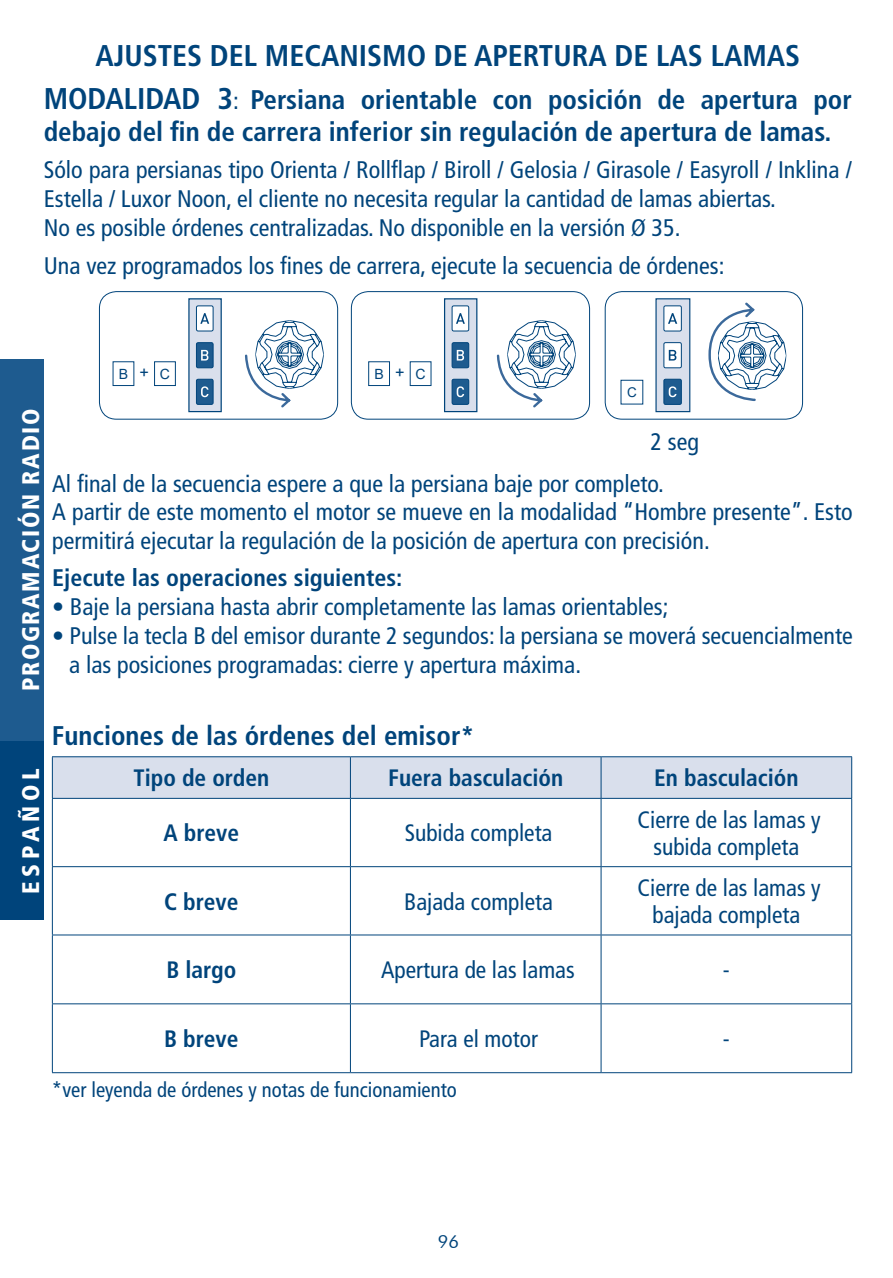
<style>
.page{position:relative;width:893px;height:1278px;background:#fff}
.page>*{position:absolute;margin:0;border:0;box-sizing:border-box;transform-origin:0 0}
.testo{font:700 condensed 30px "Frutiger LT Std";color:#00447b}
.TITOLO{font:700 condensed 27px/32.4px "Frutiger LT Std";color:#00447b}
.testo-2{font:700 condensed 27px "Frutiger LT Std";color:#00447b}
.testo-3{font:condensed 24px/28.8px "Frutiger LT Std";color:#00447b}
.testo-4{font:700 condensed 24px "Frutiger LT Std";color:#00447b}
.t1{font:900 condensed 24px "Frutiger LT Std";letter-spacing:.07em;color:#fff}
.t2{font:900 condensed 24px "Frutiger LT Std";letter-spacing:.2em;color:#fff}
.t3{font:condensed 23.7px/26.7px "Frutiger LT Std";color:#00447b;text-align:center}
.t4{font:700 condensed 23.7px "Frutiger LT Std";color:#00447b}
.testo-5{font:condensed 21px "Frutiger LT Std";color:#00447b}
.t5{font:18px "Futura BT";color:#00447b}
.t6{font:16.2px "Arial";color:#00447b}
.t7{font:14.1px "Arial";color:#00447b}
.t8{font:13.5px "Arial";color:#00447b}
.s1{font-size:30px}
.s2{font-weight:400;font-size:24px}
</style>
<div class="page">
<div style="left:53px;top:757px;width:798px;height:41px;background:#d9dfec"></div>
<hr style="left:52px;top:756px;width:298px;height:1px;background:#00447b">
<hr style="left:52px;top:757px;width:1px;height:41px;background:#00447b">
<hr style="left:350px;top:756px;width:251px;height:1px;background:#00447b">
<hr style="left:350px;top:757px;width:1px;height:41px;background:#00447b">
<hr style="left:601px;top:756px;width:251px;height:1px;background:#00447b">
<hr style="left:600px;top:757px;width:1px;height:41px;background:#00447b">
<hr style="left:851px;top:757px;width:1px;height:41px;background:#00447b">
<hr style="left:52px;top:798px;width:298px;height:1px;background:#00447b">
<hr style="left:350px;top:798px;width:251px;height:1px;background:#00447b">
<hr style="left:601px;top:798px;width:251px;height:1px;background:#00447b">
<hr style="left:52px;top:799px;width:1px;height:67px;background:#00447b">
<hr style="left:350px;top:799px;width:1px;height:67px;background:#00447b">
<hr style="left:600px;top:799px;width:1px;height:67px;background:#00447b">
<hr style="left:851px;top:799px;width:1px;height:67px;background:#00447b">
<hr style="left:52px;top:866px;width:298px;height:1px;background:#00447b">
<hr style="left:52px;top:867px;width:1px;height:68px;background:#00447b">
<hr style="left:350px;top:866px;width:251px;height:1px;background:#00447b">
<hr style="left:350px;top:867px;width:1px;height:68px;background:#00447b">
<hr style="left:601px;top:866px;width:251px;height:1px;background:#00447b">
<hr style="left:600px;top:867px;width:1px;height:68px;background:#00447b">
<hr style="left:851px;top:867px;width:1px;height:68px;background:#00447b">
<hr style="left:52px;top:934px;width:298px;height:1px;background:#00447b">
<hr style="left:52px;top:935px;width:1px;height:68px;background:#00447b">
<hr style="left:350px;top:934px;width:251px;height:1px;background:#00447b">
<hr style="left:350px;top:935px;width:1px;height:68px;background:#00447b">
<hr style="left:601px;top:934px;width:251px;height:1px;background:#00447b">
<hr style="left:600px;top:935px;width:1px;height:68px;background:#00447b">
<hr style="left:851px;top:935px;width:1px;height:68px;background:#00447b">
<hr style="left:52px;top:1003px;width:298px;height:1px;background:#00447b">
<hr style="left:52px;top:1004px;width:1px;height:68px;background:#00447b">
<hr style="left:350px;top:1003px;width:251px;height:1px;background:#00447b">
<hr style="left:350px;top:1004px;width:1px;height:68px;background:#00447b">
<hr style="left:601px;top:1003px;width:251px;height:1px;background:#00447b">
<hr style="left:600px;top:1004px;width:1px;height:68px;background:#00447b">
<hr style="left:851px;top:1004px;width:1px;height:68px;background:#00447b">
<hr style="left:52px;top:1072px;width:298px;height:1px;background:#00447b">
<hr style="left:350px;top:1072px;width:251px;height:1px;background:#00447b">
<hr style="left:601px;top:1072px;width:251px;height:1px;background:#00447b">
<svg style="left:245px;top:320px;width:79px;height:88px"></svg>
<div style="left:99px;top:291px;width:239px;height:129px;border:1px solid #00447b;border-radius:17px"></div>
<svg style="left:496px;top:320px;width:79px;height:88px"></svg>
<div style="left:351px;top:291px;width:239px;height:129px;border:1px solid #00447b;border-radius:17px"></div>
<div style="left:605px;top:291px;width:198px;height:129px;border:1px solid #00447b;border-radius:17px"></div>
<svg style="left:708px;top:302px;width:78px;height:99px"></svg>
<div style="left:188px;top:298px;width:34px;height:114px;background:#d9dfec;border:1px solid #00447b"></div>
<div style="left:196px;top:306px;width:17px;height:25px;background:#fff;border-radius:2px"></div>
<div style="left:196px;top:305px;width:17px;height:26px;border:1px solid #00447b;border-radius:2px"></div>
<div style="left:196px;top:343px;width:17px;height:25px;background:#1e5b8f;border-radius:2px"></div>
<div style="left:196px;top:342px;width:17px;height:26px;border:1px solid #00447b;border-radius:2px"></div>
<div style="left:196px;top:379px;width:17px;height:25px;background:#1e5b8f;border-radius:2px"></div>
<div style="left:196px;top:379px;width:17px;height:26px;border:1px solid #00447b;border-radius:2px"></div>
<svg style="left:200px;top:313px;width:9px;height:11px"></svg>
<svg style="left:201px;top:350px;width:7px;height:11px"></svg>
<svg style="left:201px;top:386px;width:7px;height:11px"></svg>
<div style="left:154px;top:361px;width:22px;height:25px;border:1px solid #00447b"></div>
<div style="left:444px;top:298px;width:33px;height:114px;background:#d9dfec;border:1px solid #00447b"></div>
<div style="left:452px;top:306px;width:17px;height:25px;background:#fff;border-radius:2px"></div>
<div style="left:451px;top:305px;width:18px;height:26px;border:1px solid #00447b;border-radius:2px"></div>
<div style="left:452px;top:343px;width:17px;height:25px;background:#1e5b8f;border-radius:2px"></div>
<div style="left:451px;top:342px;width:18px;height:26px;border:1px solid #00447b;border-radius:2px"></div>
<div style="left:452px;top:379px;width:17px;height:25px;background:#1e5b8f;border-radius:2px"></div>
<div style="left:451px;top:379px;width:18px;height:26px;border:1px solid #00447b;border-radius:2px"></div>
<svg style="left:456px;top:313px;width:9px;height:11px"></svg>
<svg style="left:457px;top:350px;width:7px;height:11px"></svg>
<svg style="left:457px;top:386px;width:7px;height:11px"></svg>
<div style="left:368px;top:361px;width:22px;height:25px;border:1px solid #00447b"></div>
<div style="left:655px;top:298px;width:35px;height:114px;background:#d9dfec;border:1px solid #00447b"></div>
<div style="left:664px;top:306px;width:17px;height:25px;background:#fff;border-radius:2px"></div>
<div style="left:663px;top:305px;width:18px;height:26px;border:1px solid #00447b;border-radius:2px"></div>
<div style="left:664px;top:343px;width:17px;height:25px;background:#fff;border-radius:2px"></div>
<div style="left:663px;top:342px;width:18px;height:26px;border:1px solid #00447b;border-radius:2px"></div>
<div style="left:664px;top:379px;width:17px;height:25px;background:#1e5b8f;border-radius:2px"></div>
<div style="left:663px;top:379px;width:18px;height:26px;border:1px solid #00447b;border-radius:2px"></div>
<svg style="left:668px;top:313px;width:9px;height:11px"></svg>
<svg style="left:669px;top:350px;width:7px;height:11px"></svg>
<svg style="left:668px;top:386px;width:8px;height:11px"></svg>
<div style="left:0;top:359px;width:44px;height:383px;background:#1e5b8f"></div>
<div style="left:0;top:742px;width:44px;height:178px;background:#00447b"></div>
<p class="testo" style="left:95px;top:38px;width:706px">AJUSTES DEL MECANISMO DE APERTURA DE LAS LAMAS</p>
<p class="TITOLO" style="left:44px;top:83px;width:809px"><span class="s1">MODALIDAD 3</span><span class="s2">:</span> Persiana orientable con posición de apertura por debajo del fin de carrera inferior sin regulación de apertura de lamas.</p>
<p class="testo-3" style="left:44px;top:156px;width:809px">Sólo para persianas tipo Orienta / Rollflap / Biroll / Gelosia / Girasole / Easyroll / Inklina /<br>Estella / Luxor Noon, el cliente no necesita regular la cantidad de lamas abiertas.</p>
<p class="testo-3" style="left:44px;top:213px;width:638px">No es posible órdenes centralizadas. No disponible en la versión Ø 35.</p>
<p class="testo-3" style="left:44px;top:252px;width:682px">Una vez programados los fines de carrera, ejecute la secuencia de órdenes:</p>
<p class="t1" style="left:16px;top:691px;width:284px;rotate:-90deg">PROGRAMACIÓN RADIO</p>
<p class="t7" style="left:119px;top:364px;width:11px">B</p>
<p class="t6" style="left:139px;top:362px;width:11px">+</p>
<p class="t7" style="left:160px;top:364px;width:12px">C</p>
<p class="t7" style="left:374px;top:364px;width:11px">B</p>
<p class="t6" style="left:395px;top:362px;width:11px">+</p>
<p class="t7" style="left:415px;top:364px;width:12px">C</p>
<p class="t8" style="left:627px;top:383px;width:11px">C</p>
<p class="testo-3" style="left:650px;top:427px;width:50px">2 seg</p>
<p class="testo-3" style="left:52px;top:469px;width:613px">Al final de la secuencia espere a que la persiana baje por completo.</p>
<p class="testo-3" style="left:52px;top:498px;width:802px">A partir de este momento el motor se mueve en la modalidad “Hombre presente”. Esto permitirá ejecutar la regulación de la posición de apertura con precisión.</p>
<p class="testo-4" style="left:52px;top:564px;width:352px">Ejecute las operaciones siguientes:</p>
<p class="testo-3" style="left:52px;top:593px;width:618px">• Baje la persiana hasta abrir completamente las lamas orientables;</p>
<p class="testo-3" style="left:69px;top:622px;width:785px;text-indent:-17px">• Pulse la tecla B del emisor durante 2 segundos: la persiana se moverá secuencialmente a las posiciones programadas: cierre y apertura máxima.</p>
<p class="t2" style="left:16px;top:894px;width:127px;rotate:-90deg">ESPAÑOL</p>
<p class="testo-2" style="left:52px;top:719px;width:424px">Funciones de las órdenes del emisor*</p>
<p class="t4" style="left:133px;top:764px;width:137px">Tipo de orden</p>
<p class="t4" style="left:388px;top:764px;width:176px">Fuera basculación</p>
<p class="t4" style="left:654px;top:764px;width:146px">En basculación</p>
<p class="t4" style="left:164px;top:819px;width:77px">A breve</p>
<p class="t3" style="left:405px;top:820px;width:149px">Subida completa</p>
<p class="t3" style="left:637px;top:807px;width:185px">Cierre de las lamas y subida completa</p>
<p class="t4" style="left:164px;top:887px;width:76px">C breve</p>
<p class="t3" style="left:404px;top:888px;width:150px">Bajada completa</p>
<p class="t3" style="left:637px;top:875px;width:185px">Cierre de las lamas y bajada completa</p>
<p class="t4" style="left:166px;top:956px;width:72px">B largo</p>
<p class="t3" style="left:381px;top:957px;width:195px">Apertura de las lamas</p>
<p class="t3" style="left:723px;top:957px;width:8px">-</p>
<p class="t4" style="left:164px;top:1025px;width:76px">B breve</p>
<p class="t3" style="left:419px;top:1026px;width:120px">Para el motor</p>
<p class="t3" style="left:723px;top:1026px;width:8px">-</p>
<p class="testo-5" style="left:52px;top:1077px;width:406px">*ver leyenda de órdenes y notas de funcionamiento</p>
<p class="t5" style="left:438px;top:1231px;width:23px">96</p>
</div>
